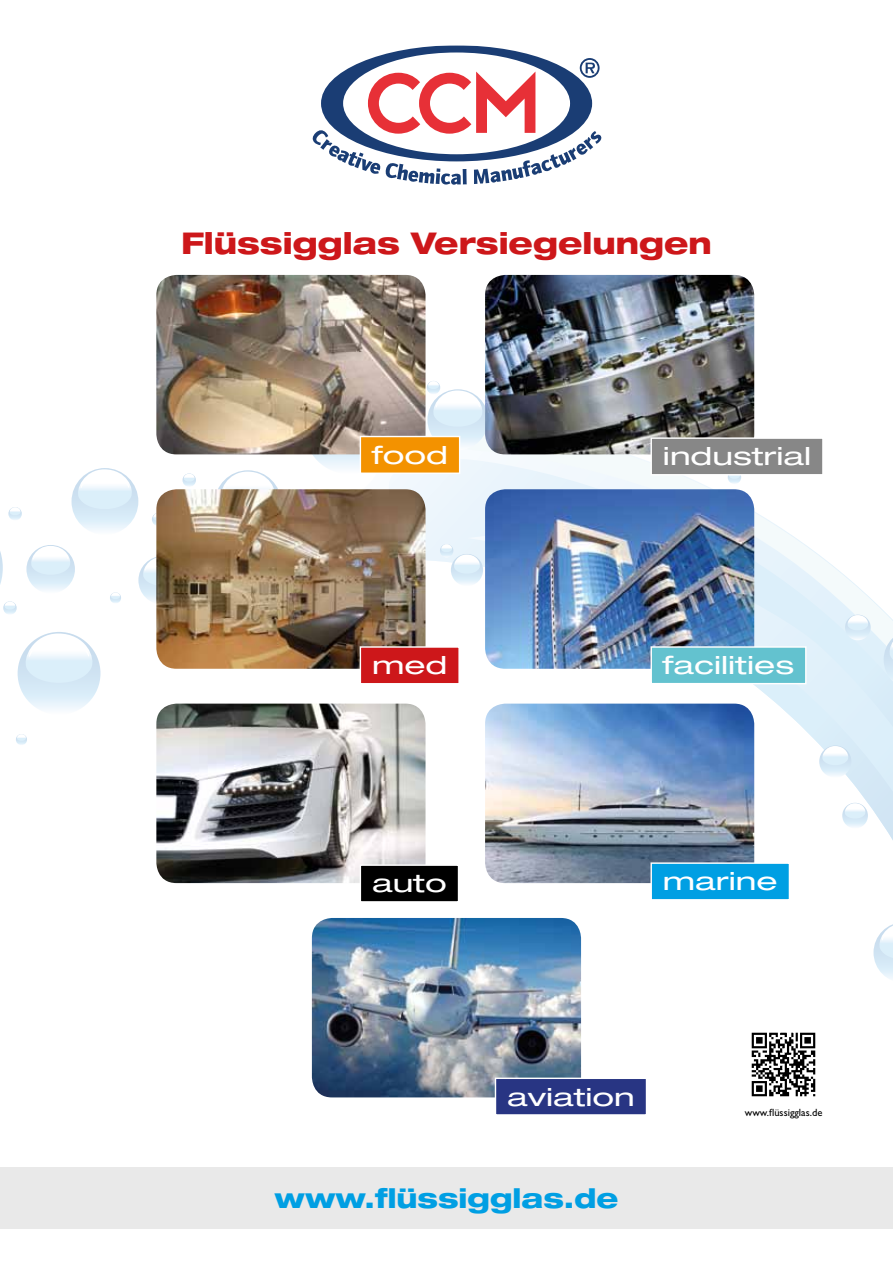
<style>
.page{position:relative;width:893px;height:1263px;background:#fff}
.page>*{position:absolute;margin:0;border:0;box-sizing:border-box;transform-origin:0 0}
.t1{font:800 expanded 30px "Helvetica Neue LT Std";color:#cd171a}
.t2{font:800 expanded 27px "Helvetica Neue LT Std";color:#009fe3}
.t3{font:expanded 25.05px "Helvetica Neue LT Std";color:#fff;scale:1.27 1}
.t4{font:10.5px "Gill Sans";color:#000}
</style>
<div class="page">
<svg style="left:413px;top:422px;width:480px;height:676px"></svg>
<svg style="left:18px;top:632px;width:82px;height:83px"></svg>
<svg style="left:22px;top:633px;width:74px;height:55px"></svg>
<svg style="left:72px;top:468px;width:66px;height:67px"></svg>
<svg style="left:75px;top:469px;width:60px;height:44px"></svg>
<svg style="left:218px;top:472px;width:60px;height:17px"></svg>
<svg style="left:26px;top:545px;width:49px;height:48px"></svg>
<svg style="left:29px;top:546px;width:43px;height:32px"></svg>
<svg style="left:138px;top:556px;width:49px;height:48px"></svg>
<svg style="left:141px;top:557px;width:15px;height:32px"></svg>
<svg style="left:305px;top:385px;width:88px;height:89px"></svg>
<svg style="left:427px;top:389px;width:61px;height:61px"></svg>
<svg style="left:884px;top:629px;width:9px;height:61px"></svg>
<svg style="left:873px;top:922px;width:20px;height:61px"></svg>
<svg style="left:451px;top:554px;width:32px;height:32px"></svg>
<svg style="left:819px;top:745px;width:32px;height:33px"></svg>
<svg style="left:821px;top:746px;width:29px;height:21px"></svg>
<svg style="left:842px;top:803px;width:26px;height:25px"></svg>
<svg style="left:844px;top:803px;width:23px;height:17px"></svg>
<svg style="left:845px;top:615px;width:26px;height:25px"></svg>
<svg style="left:846px;top:615px;width:23px;height:17px"></svg>
<svg style="left:110px;top:592px;width:11px;height:11px"></svg>
<svg style="left:16px;top:734px;width:11px;height:11px"></svg>
<svg style="left:728px;top:475px;width:13px;height:9px"></svg>
<svg style="left:427px;top:381px;width:58px;height:49px"></svg>
<svg style="left:440px;top:544px;width:41px;height:32px"></svg>
<svg style="left:182px;top:473px;width:14px;height:14px"></svg>
<svg style="left:183px;top:474px;width:12px;height:8px"></svg>
<svg style="left:152px;top:513px;width:4px;height:12px"></svg>
<svg style="left:0;top:507px;width:21px;height:107px"></svg>
<img style="left:156px;top:489px;width:269px;height:180px">
<img style="left:485px;top:489px;width:269px;height:180px">
<img style="left:156px;top:704px;width:269px;height:179px">
<img style="left:485px;top:704px;width:269px;height:179px">
<img style="left:312px;top:918px;width:269px;height:179px">
<img style="left:156px;top:275px;width:269px;height:179px">
<img style="left:485px;top:275px;width:269px;height:179px">
<div style="left:360px;top:647px;width:99px;height:37px;background:#cd171a"></div>
<div style="left:360px;top:646px;width:100px;height:38px;border:1px solid #fff"></div>
<div style="left:495px;top:1078px;width:151px;height:37px;background:#283583"></div>
<div style="left:495px;top:1077px;width:152px;height:39px;border:1px solid #fff"></div>
<div style="left:360px;top:436px;width:100px;height:37px;background:#f39200"></div>
<div style="left:360px;top:436px;width:100px;height:38px;border:1px solid #fff"></div>
<div style="left:651px;top:438px;width:172px;height:37px;background:#878787"></div>
<div style="left:650px;top:437px;width:174px;height:38px;border:1px solid #fff"></div>
<div style="left:651px;top:647px;width:155px;height:37px;background:#63c2cf"></div>
<div style="left:650px;top:646px;width:156px;height:38px;border:1px solid #fff"></div>
<div style="left:651px;top:863px;width:138px;height:37px;background:#009fe3"></div>
<div style="left:650px;top:862px;width:140px;height:38px;border:1px solid #fff"></div>
<div style="left:360px;top:865px;width:98px;height:37px;background:#000"></div>
<div style="left:360px;top:864px;width:99px;height:38px;border:1px solid #fff"></div>
<div style="left:0;top:1167px;width:893px;height:62px;background:#e9e9e9"></div>
<svg style="left:312px;top:45px;width:290px;height:140px"></svg>
<img style="left:744px;top:1024px;width:80px;height:74px">
<p class="t1" style="left:181px;top:223px;width:532px">Flüssigglas Versiegelungen</p>
<p class="t3" style="left:372px;top:440px;width:61px">food</p>
<p class="t3" style="left:663px;top:441px;width:118px">industrial</p>
<p class="t3" style="left:372px;top:650px;width:61px">med</p>
<p class="t3" style="left:663px;top:650px;width:105px">facilities</p>
<p class="t3" style="left:372px;top:868px;width:60px">auto</p>
<p class="t3" style="left:663px;top:866px;width:92px">marine</p>
<p class="t3" style="left:507px;top:1081px;width:102px">aviation</p>
<p class="t2" style="left:275px;top:1181px;width:345px">www.flüssigglas.de</p>
<p class="t4" style="left:745px;top:1106px;width:79px">www.flüssigglas.de</p>
</div>
